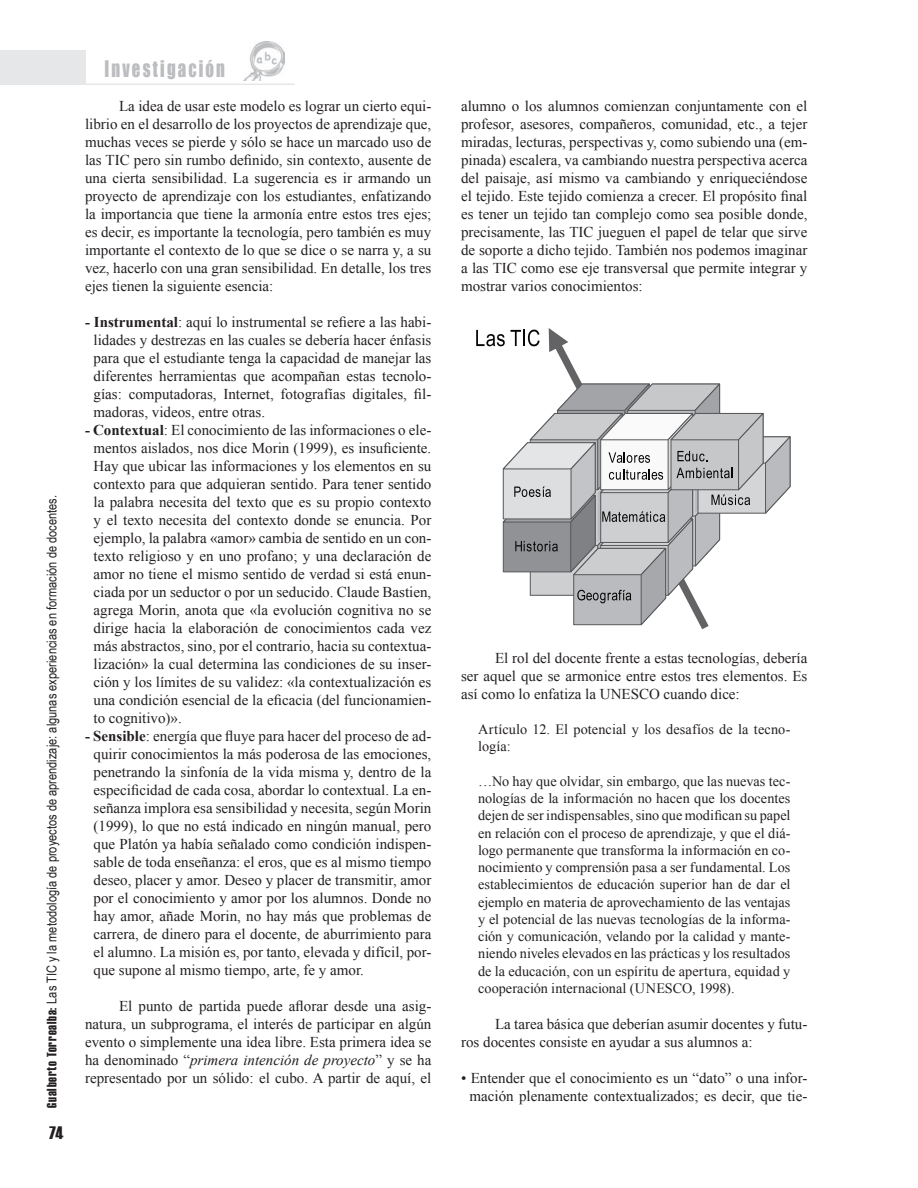
<style>
.page{position:relative;width:918px;height:1188px;background:#fff}
.page>*{position:absolute;margin:0;border:0;box-sizing:border-box;transform-origin:0 0}
.creditos{font:21px "Impact";letter-spacing:.125em;color:#bcbdc0;scale:.8 1}
.t1{font:18px "Haettenschweiler";color:#231f20}
.TEXTO{font:15px/18px "Times New Roman";color:#231f20;text-align:justify}
.Citas{font:14.25px/17.2px "Times New Roman";letter-spacing:.005em;color:#231f20}
.creditos-2{font:13.5px "Arial Narrow";color:#231f20}
.s1{font-family:"Haettenschweiler"}
.s2{font-weight:700}
.s3{font-style:italic}
</style>
<div class="page">
<div style="left:0;top:50px;width:85px;height:35px;background:#e6e7e9"></div>
<hr style="left:85px;top:84px;width:210px;height:1px;background:#e6e7e9">
<img style="left:244px;top:41px;width:41px;height:39px">
<svg style="left:549px;top:328px;width:159px;height:301px"></svg>
<svg style="left:476px;top:330px;width:29px;height:16px"></svg>
<svg style="left:511px;top:330px;width:29px;height:16px"></svg>
<svg style="left:503px;top:383px;width:288px;height:243px"></svg>
<p class="creditos-2" style="left:42px;top:1108px;width:614px;rotate:-90deg"><span class="s1">Gualberto Torrealba:</span> Las TIC y la metodología de proyectos de aprendizaje: algunas experiencias en formación de docentes.</p>
<p class="t1" style="left:49px;top:1121px;width:16px">74</p>
<p class="creditos" style="left:105px;top:52px;width:152px">Investigación</p>
<p class="TEXTO" style="left:85px;top:96px;width:348px;text-indent:34px">La idea de usar este modelo es lograr un cierto equi&shy;librio en el desarrollo de los proyectos de aprendizaje que, muchas veces se pierde y sólo se hace un marcado uso de las TIC pero sin rumbo definido, sin contexto, ausente de una cierta sensibilidad. La sugerencia es ir armando un proyecto de aprendizaje con los estudiantes, enfatizando la importancia que tiene la armonía entre estos tres ejes; es decir, es importante la tecnología, pero también es muy importante el contexto de lo que se dice o se narra y, a su vez, hacerlo con una gran sensibilidad. En detalle, los tres ejes tienen la siguiente esencia:</p>
<p class="TEXTO" style="left:94px;top:312px;width:339px;text-indent:-9px"><span class="s2">- Instrumental</span>: aquí lo instrumental se refiere a las habi&shy;lidades y destrezas en las cuales se debería hacer énfasis para que el estudiante tenga la capacidad de manejar las diferentes herramientas que acompañan estas tecnolo&shy;gías: computadoras, Internet, fotografías digitales, fil&shy;madoras, videos, entre otras.</p>
<p class="TEXTO" style="left:94px;top:420px;width:339px;text-indent:-9px"><span class="s2">- Contextual</span>: El conocimiento de las informaciones o ele&shy;mentos aislados, nos dice Morin (1999), es insuficiente.<br>Hay que ubicar las informaciones y los elementos en su contexto para que adquieran sentido. Para tener sentido la palabra necesita del texto que es su propio contexto y el texto necesita del contexto donde se enuncia. Por ejemplo, la palabra «amor» cambia de sentido en un con&shy;texto religioso y en uno profano; y una declaración de amor no tiene el mismo sentido de verdad si está enun&shy;ciada por un seductor o por un seducido. Claude Bastien, agrega Morin, anota que «la evolución cognitiva no se dirige hacia la elaboración de conocimientos cada vez más abstractos, sino, por el contrario, hacia su contextua&shy;lización» la cual determina las condiciones de su inser&shy;ción y los límites de su validez: «la contextualización es una condición esencial de la eficacia (del funcionamien&shy;to cognitivo)».</p>
<p class="TEXTO" style="left:94px;top:726px;width:339px;text-indent:-9px"><span class="s2">- Sensible</span>: energía que fluye para hacer del proceso de ad&shy;quirir conocimientos la más poderosa de las emociones, penetrando la sinfonía de la vida misma y, dentro de la especificidad de cada cosa, abordar lo contextual. La en&shy;señanza implora esa sensibilidad y necesita, según Morin (1999), lo que no está indicado en ningún manual, pero que Platón ya había señalado como condición indispen&shy;sable de toda enseñanza: el eros, que es al mismo tiempo deseo, placer y amor. Deseo y placer de transmitir, amor por el conocimiento y amor por los alumnos. Donde no hay amor, añade Morin, no hay más que problemas de carrera, de dinero para el docente, de aburrimiento para el alumno. La misión es, por tanto, elevada y difícil, por&shy;que supone al mismo tiempo, arte, fe y amor.</p>
<p class="TEXTO" style="left:85px;top:996px;width:348px;text-indent:34px">El punto de partida puede aflorar desde una asig&shy;natura, un subprograma, el interés de participar en algún evento o simplemente una idea libre. Esta primera idea se ha denominado “<span class="s3">primera intención de proyecto</span>” y se ha representado por un sólido: el cubo. A partir de aquí, el</p>
<p class="TEXTO" style="left:461px;top:96px;width:348px">alumno o los alumnos comienzan conjuntamente con el profesor, asesores, compañeros, comunidad, etc., a tejer miradas, lecturas, perspectivas y, como subiendo una (em&shy;pinada) escalera, va cambiando nuestra perspectiva acerca del paisaje, así mismo va cambiando y enriqueciéndose el tejido. Este tejido comienza a crecer. El propósito final es tener un tejido tan complejo como sea posible donde, precisamente, las TIC jueguen el papel de telar que sirve de soporte a dicho tejido. También nos podemos imaginar a las TIC como ese eje transversal que permite integrar y mostrar varios conocimientos:</p>
<p class="TEXTO" style="left:461px;top:649px;width:348px;text-indent:34px">El rol del docente frente a estas tecnologías, debería ser aquel que se armonice entre estos tres elementos. Es así como lo enfatiza la UNESCO cuando dice:</p>
<p class="Citas" style="left:478px;top:720px;width:314px">Artículo 12. El potencial y los desafíos de la tecno&shy;logía:</p>
<p class="Citas" style="left:478px;top:772px;width:314px;text-align:justify">…No hay que olvidar, sin embargo, que las nuevas tec&shy;nologías de la información no hacen que los docentes dejen de ser indispensables, sino que modifican su papel en relación con el proceso de aprendizaje, y que el diá&shy;logo permanente que transforma la información en co&shy;nocimiento y comprensión pasa a ser fundamental. Los establecimientos de educación superior han de dar el ejemplo en materia de aprovechamiento de las ventajas y el potencial de las nuevas tecnologías de la informa&shy;ción y comunicación, velando por la calidad y mante&shy;niendo niveles elevados en las prácticas y los resultados de la educación, con un espíritu de apertura, equidad y cooperación internacional (UNESCO, 1998).</p>
<p class="TEXTO" style="left:461px;top:1015px;width:348px;text-indent:34px">La tarea básica que deberían asumir docentes y futu&shy;ros docentes consiste en ayudar a sus alumnos a:</p>
<p class="TEXTO" style="left:461px;top:1069px;width:348px;text-align:center">• Entender que el conocimiento es un “dato” o una infor&shy;mación plenamente contextualizados; es decir, que tie-</p>
</div>
